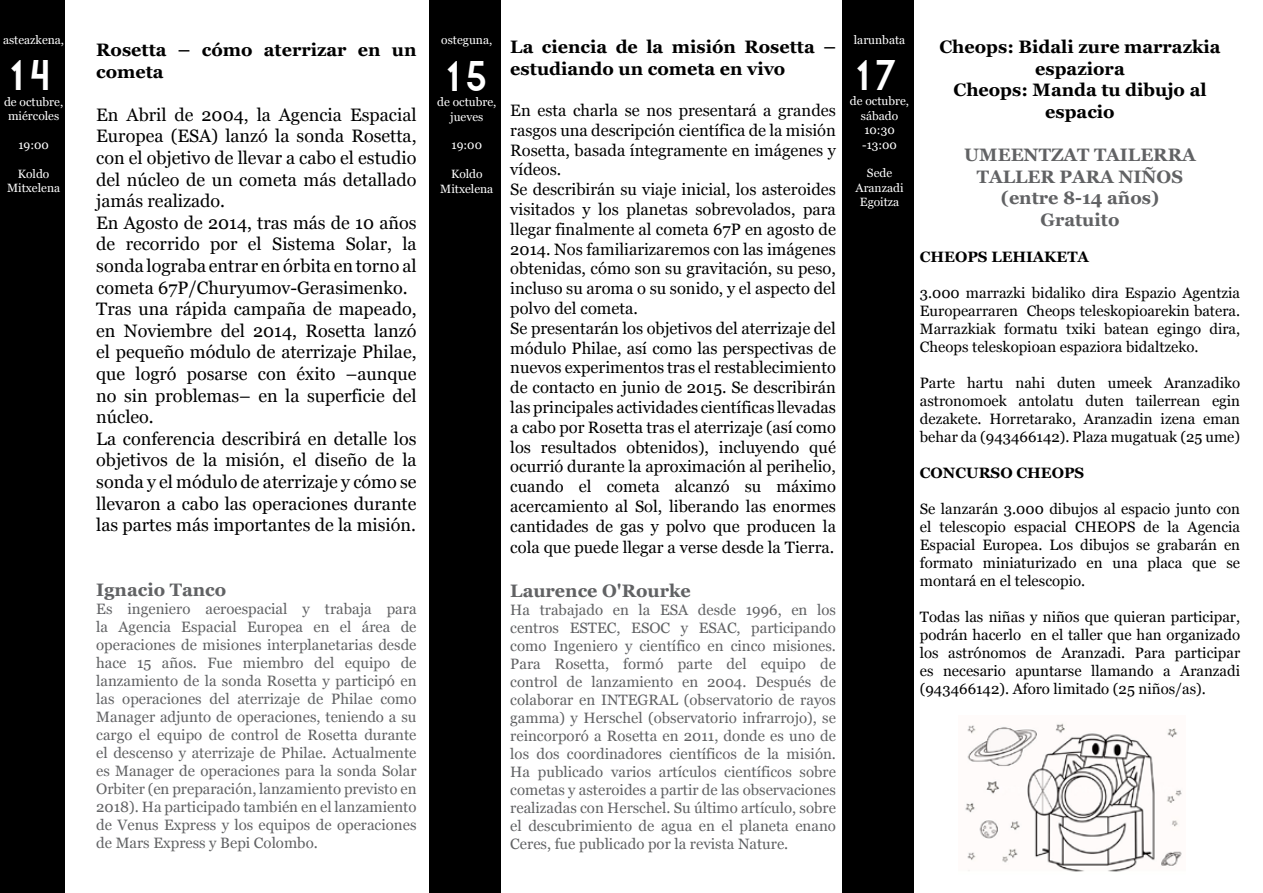
<style>
.page{position:relative;width:1263px;height:893px;background:#fff}
.page>*{position:absolute;margin:0;border:0;box-sizing:border-box;transform-origin:0 0}
.t1{font:700 30px "Libby";color:#fff}
.t2{font:18px/21.6px "Vani";color:#000}
.t3{font:700 18px/21.6px "Vani";color:#000}
.t4{font:700 18px/21.6px "Vani";color:#616264;text-align:center}
.t5{font:16.5px/19.8px "Vani";color:#000}
.t6{font:15px/18px "Vani";color:#616264;text-align:justify}
.t7{font:15px/18px "Vani";color:#000;text-align:justify}
.t8{font:700 15px "Vani";color:#000}
.t9{font:12px/14.4px "Vani";color:#fff;text-align:center}
</style>
<div class="page">
<div style="left:0;top:0;width:65px;height:893px;background:#000"></div>
<div style="left:429px;top:0;width:72px;height:893px;background:#000"></div>
<div style="left:842px;top:0;width:72px;height:893px;background:#000"></div>
<img style="left:965px;top:723px;width:217px;height:149px">
<p class="t9" style="left:3px;top:32px;width:63px">asteazkena,</p>
<h1 class="t1" style="left:7px;top:58px;width:45px">14</h1>
<p class="t9" style="left:4px;top:95px;width:61px">de octubre, miércoles</p>
<p class="t9" style="left:18px;top:138px;width:32px">19:00</p>
<p class="t9" style="left:7px;top:167px;width:55px">Koldo<br>Mitxelena</p>
<p class="t3" style="left:96px;top:39px;width:322px">Rosetta – cómo aterrizar en un cometa</p>
<p class="t2" style="left:96px;top:104px;width:322px">En Abril de 2004, la Agencia Espacial Europea (ESA) lanzó la sonda Rosetta, con el objetivo de llevar a cabo el estudio del núcleo de un cometa más detallado jamás realizado.<br>En Agosto de 2014, tras más de 10 años de recorrido por el Sistema Solar, la sonda lograba entrar en órbita en torno al cometa 67P/Churyumov-Gerasimenko.<br>Tras una rápida campaña de mapeado, en Noviembre del 2014, Rosetta lanzó el pequeño módulo de aterrizaje Philae, que logró posarse con éxito –aunque no sin problemas– en la superficie del núcleo.<br>La conferencia describirá en detalle los objetivos de la misión, el diseño de la sonda y el módulo de aterrizaje y cómo se llevaron a cabo las operaciones durante las partes más importantes de la misión.</p>
<p class="t4" style="left:96px;top:579px;width:131px">Ignacio Tanco</p>
<p class="t6" style="left:96px;top:600px;width:322px">Es ingeniero aeroespacial y trabaja para la Agencia Espacial Europea en el área de operaciones de misiones interplanetarias desde hace 15 años. Fue miembro del equipo de lanzamiento de la sonda Rosetta y participó en las operaciones del aterrizaje de Philae como Manager adjunto de operaciones, teniendo a su cargo el equipo de control de Rosetta durante el descenso y aterrizaje de Philae. Actualmente es Manager de operaciones para la sonda Solar Orbiter (en preparación, lanzamiento previsto en 2018). Ha participado también en el lanzamiento de Venus Express y los equipos de operaciones de Mars Express y Bepi Colombo.</p>
<p class="t9" style="left:441px;top:33px;width:52px">osteguna,</p>
<h1 class="t1" style="left:444px;top:58px;width:45px">15</h1>
<p class="t9" style="left:437px;top:95px;width:61px">de octubre, jueves</p>
<p class="t9" style="left:452px;top:138px;width:32px">19:00</p>
<p class="t9" style="left:440px;top:167px;width:55px">Koldo<br>Mitxelena</p>
<p class="t3" style="left:510px;top:36px;width:327px">La ciencia de la misión Rosetta – estudiando un cometa en vivo</p>
<p class="t5" style="left:510px;top:100px;width:327px">En esta charla se nos presentará a grandes rasgos una descripción científica de la misión Rosetta, basada íntegramente en imágenes y vídeos.<br>Se describirán su viaje inicial, los asteroides visitados y los planetas sobrevolados, para llegar finalmente al cometa 67P en agosto de 2014. Nos familiarizaremos con las imágenes obtenidas, cómo son su gravitación, su peso, incluso su aroma o su sonido, y el aspecto del polvo del cometa.<br>Se presentarán los objetivos del aterrizaje del módulo Philae, así como las perspectivas de nuevos experimentos tras el restablecimiento de contacto en junio de 2015. Se describirán las principales actividades científicas llevadas a cabo por Rosetta tras el aterrizaje (así como los resultados obtenidos), incluyendo qué ocurrió durante la aproximación al perihelio, cuando el cometa alcanzó su máximo acercamiento al Sol, liberando las enormes cantidades de gas y polvo que producen la</p>
<p class="t5" style="left:510px;top:538px;width:325px">cola que puede llegar a verse desde la Tierra.</p>
<p class="t4" style="left:510px;top:580px;width:182px">Laurence O'Rourke</p>
<p class="t6" style="left:510px;top:600px;width:327px">Ha trabajado en la ESA desde 1996, en los centros ESTEC, ESOC y ESAC, participando como Ingeniero y científico en cinco misiones.<br>Para Rosetta, formó parte del equipo de control de lanzamiento en 2004. Después de colaborar en INTEGRAL (observatorio de rayos gamma) y Herschel (observatorio infrarrojo), se reincorporó a Rosetta en 2011, donde es uno de los dos coordinadores científicos de la misión.<br>Ha publicado varios artículos científicos sobre cometas y asteroides a partir de las observaciones realizadas con Herschel. Su último artículo, sobre el descubrimiento de agua en el planeta enano Ceres, fue publicado por la revista Nature.</p>
<p class="t9" style="left:854px;top:33px;width:53px">larunbata</p>
<h1 class="t1" style="left:853px;top:58px;width:45px">17</h1>
<p class="t9" style="left:850px;top:94px;width:61px">de octubre, sábado<br>10:30 -13:00</p>
<p class="t9" style="left:856px;top:166px;width:49px">Sede<br>Aranzadi<br>Egoitza</p>
<p class="t3" style="left:939px;top:36px;width:283px;text-align:center">Cheops: Bidali zure marrazkia espaziora<br>Cheops: Manda tu dibujo al espacio</p>
<p class="t4" style="left:964px;top:144px;width:233px">UMEENTZAT TAILERRA<br>TALLER PARA NIÑOS (entre 8-14 años)<br>Gratuito</p>
<p class="t8" style="left:920px;top:248px;width:171px">CHEOPS LEHIAKETA</p>
<p class="t7" style="left:920px;top:284px;width:322px">3.000 marrazki bidaliko dira Espazio Agentzia Europearraren Cheops teleskopioarekin batera.<br>Marrazkiak formatu txiki batean egingo dira, Cheops teleskopioan espaziora bidaltzeko.</p>
<p class="t7" style="left:920px;top:374px;width:322px">Parte hartu nahi duten umeek Aranzadiko astronomoek antolatu duten tailerrean egin dezakete. Horretarako, Aranzadin izena eman behar da (943466142). Plaza mugatuak (25 ume)</p>
<p class="t8" style="left:920px;top:464px;width:166px">CONCURSO CHEOPS</p>
<p class="t7" style="left:920px;top:500px;width:322px">Se lanzarán 3.000 dibujos al espacio junto con el telescopio espacial CHEOPS de la Agencia Espacial Europea. Los dibujos se grabarán en formato miniaturizado en una placa que se montará en el telescopio.</p>
<p class="t7" style="left:920px;top:608px;width:322px">Todas las niñas y niños que quieran participar, podrán hacerlo en el taller que han organizado los astrónomos de Aranzadi. Para participar es necesario apuntarse llamando a Aranzadi (943466142). Aforo limitado (25 niños/as).</p>
</div>
